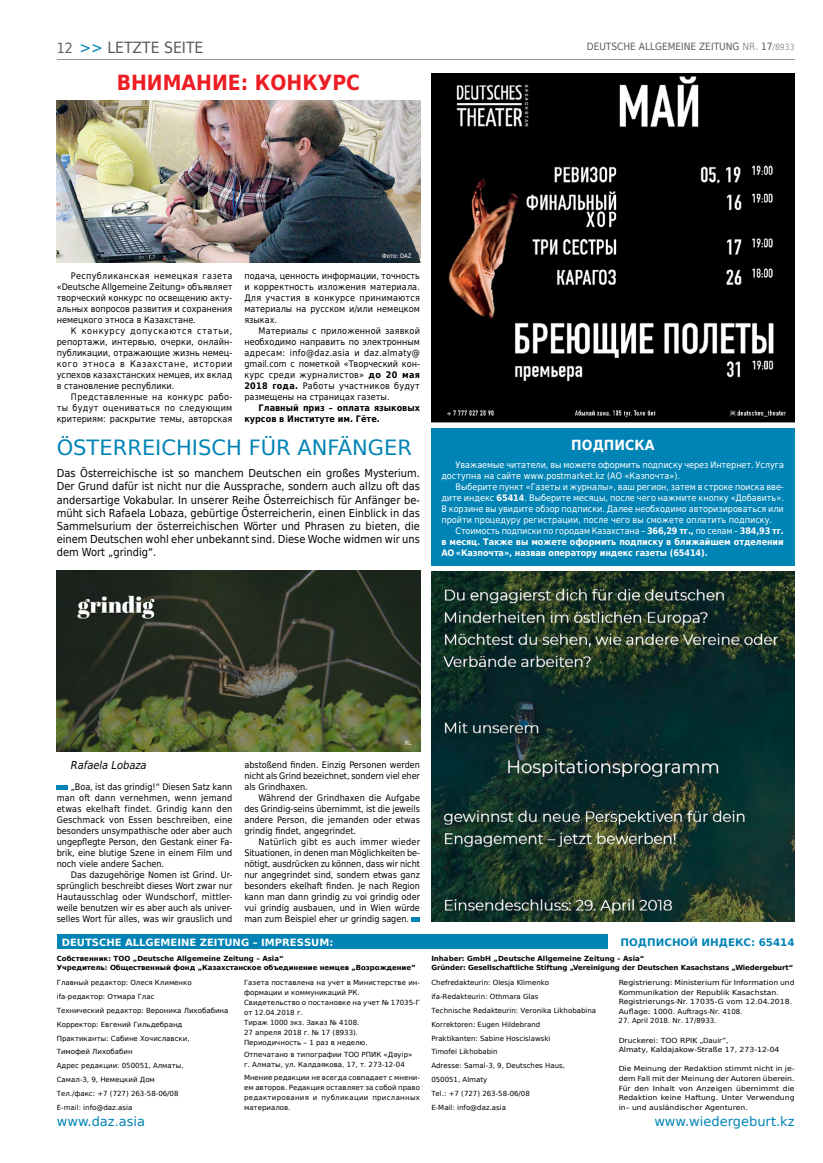
<style>
.page{position:relative;width:823px;height:1163px;background:#fff}
.page>*{position:absolute;margin:0;border:0;box-sizing:border-box;transform-origin:0 0}
.t1{font:21px "DejaVu Sans";color:#0084b6}
.t2{font:700 21px "DejaVu Sans Condensed";color:#ed1d24}
.t3{font:15.4px "DejaVu Sans";color:#58595b;scale:.91 1}
.t4{font:700 14px "DejaVu Sans Condensed";letter-spacing:.005em;color:#fff}
.t5{font:13px "DejaVu Sans";color:#0084b6}
.t6{font:11px/13.2px "DejaVu Sans Condensed";color:#000;text-align:justify}
.t7{font:italic 11px "DejaVu Sans Condensed";color:#000}
.t8{font:700 10.3px "DejaVu Sans";color:#0084b6}
.t9{font:700 10px "DejaVu Sans";color:#fff}
.t10{font:10px "DejaVu Sans";color:#58595b;scale:.9 1}
.t11{font:9px/11px "DejaVu Sans Condensed";color:#000;text-align:justify}
.t12{font:9px/11px "DejaVu Sans Condensed";color:#fff}
.t13{font:700 9px/11px "DejaVu Sans Condensed";letter-spacing:-.01em;color:#fff;text-align:justify}
.t14{font:700 9px/11px "DejaVu Sans Condensed";color:#000}
.t15{font:7px/14px "DejaVu Sans";color:#000}
.t16{font:7px/9.6px "DejaVu Sans";color:#000;scale:1.1 1}
.t17{font:700 7px/9px "DejaVu Sans";letter-spacing:-.01em;color:#000}
.t18{font:6px "DejaVu Sans Condensed";color:#fff}
.s1{font-size:14px}
.s2{color:#0084b6}
.s3{color:#939598}
.s4{font-size:8.5px;color:#939598}
.s5{font-weight:700}
.s6{font-weight:400}
</style>
<div class="page">
<hr style="left:57px;top:59px;width:737px;height:1px;background:#939598">
<div style="left:57px;top:934px;width:550px;height:14px;background:#0084b6"></div>
<img style="left:431px;top:74px;width:363px;height:349px">
<div style="left:411px;top:916px;width:9px;height:5px;background:#0084b6"></div>
<img style="left:57px;top:570px;width:363px;height:181px">
<div style="left:57px;top:784px;width:11px;height:5px;background:#0084b6"></div>
<div style="left:431px;top:428px;width:363px;height:137px;background:#0084b6"></div>
<img style="left:431px;top:571px;width:363px;height:350px">
<img style="left:57px;top:101px;width:363px;height:161px">
<h2 class="t3" style="left:57px;top:35px;width:163px"><span class="s1">12</span> <span class="s2">&gt;&gt;</span> LETZTE SEITE</h2>
<p class="t10" style="left:586px;top:38px;width:232px">DEUTSCHE ALLGEMEINE ZEITUNG <span class="s3">NR.</span> 17<span class="s4">/8933</span></p>
<h1 class="t2" style="left:117px;top:65px;width:245px">ВНИМАНИЕ: КОНКУРС</h1>
<p class="t18" style="left:382px;top:251px;width:31px">Фото: DAZ</p>
<p class="t11" style="left:57px;top:269px;width:177px;text-indent:14px">Республиканская немецкая газета «Deutsche Allgemeine Zeitung» объявляет творческий конкурс по освещению акту&shy;альных вопросов развития и сохранения немецкого этноса в Казахстане.</p>
<p class="t11" style="left:57px;top:324px;width:177px;text-indent:14px">К конкурсу допускаются статьи, репортажи, интервью, очерки, онлайн&shy;публикации, отражающие жизнь немец&shy;кого этноса в Казахстане, истории успехов казахстанских немцев, их вклад в становление республики.</p>
<p class="t11" style="left:57px;top:390px;width:177px;text-indent:14px">Представленные на конкурс рабо&shy;ты будут оцениваться по следующим критериям: раскрытие темы, авторская</p>
<p class="t11" style="left:244px;top:269px;width:177px">подача, ценность информации, точность и корректность изложения материала.<br>Для участия в конкурсе принимаются материалы на русском и/или немецком языках.</p>
<p class="t11" style="left:244px;top:324px;width:177px;text-indent:14px">Материалы с приложенной заявкой необходимо направить по электронным адресам: info@daz.asia и daz.almaty@ gmail.com с пометкой «Творческий кон&shy;курс среди журналистов» <span class="s5">до 20 мая 2018 года.</span> Работы участников будут размещены на страницах газеты.</p>
<p class="t14" style="left:244px;top:402px;width:177px;text-indent:14px">Главный приз – оплата языковых курсов в Институте им. Гёте.</p>
<h1 class="t1" style="left:57px;top:431px;width:356px">ÖSTERREICHISCH FÜR ANFÄNGER</h1>
<p class="t6" style="left:57px;top:466px;width:364px">Das Österreichische ist so manchem Deutschen ein großes Mysterium.<br>Der Grund dafür ist nicht nur die Aussprache, sondern auch allzu oft das andersartige Vokabular. In unserer Reihe Österreichisch für Anfänger be&shy;müht sich Rafaela Lobaza, gebürtige Österreicherin, einen Einblick in das Sammelsurium der österreichischen Wörter und Phrasen zu bieten, die einem Deutschen wohl eher unbekannt sind. Diese Woche widmen wir uns dem Wort „grindig“.</p>
<h3 class="t4" style="left:571px;top:434px;width:85px">ПОДПИСКА</h3>
<p class="t12" style="left:441px;top:458px;width:344px;text-indent:14px">Уважаемые читатели, вы можете оформить подписку через Интернет. Услуга доступна на сайте www.postmarket.kz (АО «Казпочта»).</p>
<p class="t12" style="left:441px;top:480px;width:344px;text-align:justify;text-indent:14px">Выберите пункт «Газеты и журналы», ваш регион, затем в строке поиска вве&shy;дите индекс <span class="s5">65414</span>. Выберите месяцы, после чего нажмите кнопку «Добавить».<br>В корзине вы увидите обзор подписки. Далее необходимо авторизироваться или пройти процедуру регистрации, после чего вы сможете оплатить подписку.</p>
<p class="t13" style="left:441px;top:525px;width:344px;text-indent:14px"><span class="s6">Стоимость подписки по городам Казахстана –</span> 366,29 тг., <span class="s6">по селам –</span> 384,93 тг. в месяц. Также вы можете оформить подписку в ближайшем отделении АО «Казпочта», назвав оператору индекс газеты (65414).</p>
<p class="t7" style="left:71px;top:757px;width:77px">Rafaela Lobaza</p>
<p class="t11" style="left:57px;top:780px;width:177px;text-indent:14px">„Boa, ist das grindig!“ Diesen Satz kann man oft dann vernehmen, wenn jemand etwas ekelhaft findet. Grindig kann den Geschmack von Essen beschreiben, eine besonders unsympathische oder aber auch ungepflegte Person, den Gestank einer Fa&shy;brik, eine blutige Szene in einem Film und noch viele andere Sachen.</p>
<p class="t11" style="left:57px;top:868px;width:177px;text-indent:14px">Das dazugehörige Nomen ist Grind. Ur&shy;sprünglich beschreibt dieses Wort zwar nur Hautausschlag oder Wundschorf, mittler&shy;weile benutzen wir es aber auch als univer&shy;selles Wort für alles, was wir grauslich und</p>
<p class="t18" style="left:404px;top:737px;width:8px">RL</p>
<p class="t11" style="left:244px;top:758px;width:177px">abstoßend finden. Einzig Personen werden nicht als Grind bezeichnet, sondern viel eher als Grindhaxen.</p>
<p class="t11" style="left:244px;top:791px;width:177px;text-indent:14px">Während der Grindhaxen die Aufgabe des Grindig-seins übernimmt, ist die jeweils andere Person, die jemanden oder etwas grindig findet, angegrindet.</p>
<p class="t11" style="left:244px;top:835px;width:177px;text-indent:14px">Natürlich gibt es auch immer wieder Situationen, in denen man Möglichkeiten be&shy;nötigt, ausdrücken zu können, dass wir nicht nur angegrindet sind, sondern etwas ganz besonders ekelhaft finden. Je nach Region kann man dann grindig zu voi grindig oder vui grindig ausbauen, und in Wien würde man zum Beispiel eher ur grindig sagen.</p>
<p class="t9" style="left:62px;top:933px;width:273px">DEUTSCHE ALLGEMEINE ZEITUNG – IMPRESSUM:</p>
<p class="t8" style="left:620px;top:933px;width:175px">ПОДПИСНОЙ ИНДЕКС: 65414</p>
<p class="t17" style="left:57px;top:953px;width:360px">Собственник: ТОО „Deutsche Allgemeine Zeitung – Asia“<br>Учредитель: Общественный фонд „Казахстанское объединение немцев „Возрождение”</p>
<p class="t17" style="left:431px;top:953px;width:363px">Inhaber: GmbH „Deutsche Allgemeine Zeitung – Asia“<br>Gründer: Gesellschaftliche Stiftung „Vereinigung der Deutschen Kasachstans „Wiedergeburt“</p>
<p class="t15" style="left:57px;top:975px;width:173px">Главный редактор: Олеся Клименко ifa-редактор: Отмара Глас<br>Технический редактор: Вероника Лихобабина Корректор: Евгений Гильдебранд Практиканты: Сабине Хочиславски,</p>
<p class="t15" style="left:57px;top:1043px;width:128px">Тимофей Лихобабин<br>Адрес редакции: 050051, Алматы,<br>Самал-3, 9, Немецкий Дом<br>Тел./факс: +7 (727) 263-58-06/08<br>E-mail: info@daz.asia</p>
<h3 class="t5" style="left:57px;top:1110px;width:90px">www.daz.asia</h3>
<p class="t15" style="left:244px;top:977px;width:177px;line-height:9.9px">Газета поставлена на учет в Министерстве ин&shy;формации и коммуникаций РК.<br>Свидетельство о постановке на учет № 17035-Г от 12.04.2018 г.<br>Тираж 1000 экз. Заказ № 4108.<br>27 апреля 2018 г. № 17 (8933).<br>Периодичность – 1 раз в неделю.</p>
<p class="t15" style="left:244px;top:1049px;width:170px;line-height:9.9px">Отпечатано в типографии ТОО РПИК «Дәуір» г. Алматы, ул. Калдаякова, 17, т. 273-12-04</p>
<p class="t15" style="left:244px;top:1071px;width:177px;line-height:9.9px;text-align:justify">Мнение редакции не всегда совпадает с мнени&shy;ем авторов. Редакция оставляет за собой право редактирования и публикации присланных материалов.</p>
<p class="t15" style="left:431px;top:975px;width:166px">Chefredakteurin: Olesja Klimenko ifa-Redakteurin: Othmara Glas<br>Technische Redakteurin: Veronika Likhobabina Korrektoren: Eugen Hildebrand<br>Praktikanten: Sabine Hoscislawski</p>
<p class="t15" style="left:431px;top:1043px;width:135px">Timofei Likhobabin<br>Adresse: Samal-3, 9, Deutsches Haus,<br>050051, Almaty<br>Tel.: +7 (727) 263-58-06/08<br>E-Mail: info@daz.asia</p>
<p class="t16" style="left:618px;top:977px;width:161px">Registrierung: Ministerium für Information und Kommunikation der Republik Kasachstan.<br>Registrierungs-Nr. 17035-G vom 12.04.2018.<br>Auflage: 1000. Auftrags-Nr. 4108.</p>
<p class="t15" style="left:618px;top:1013px;width:99px">27. April 2018. Nr. 17/8933.</p>
<p class="t16" style="left:618px;top:1034px;width:148px">Druckerei: TOO RPIK „Dauir”,<br>Almaty, Kaldajakow-Straße 17, 273-12-04</p>
<p class="t16" style="left:618px;top:1063px;width:161px;text-align:justify">Die Meinung der Redaktion stimmt nicht in je&shy;dem Fall mit der Meinung der Autoren überein.<br>Für den Inhalt von Anzeigen übernimmt die Redaktion keine Haftung. Unter Verwendung in– und ausländischer Agenturen.</p>
<h3 class="t5" style="left:654px;top:1110px;width:142px">www.wiedergeburt.kz</h3>
</div>
